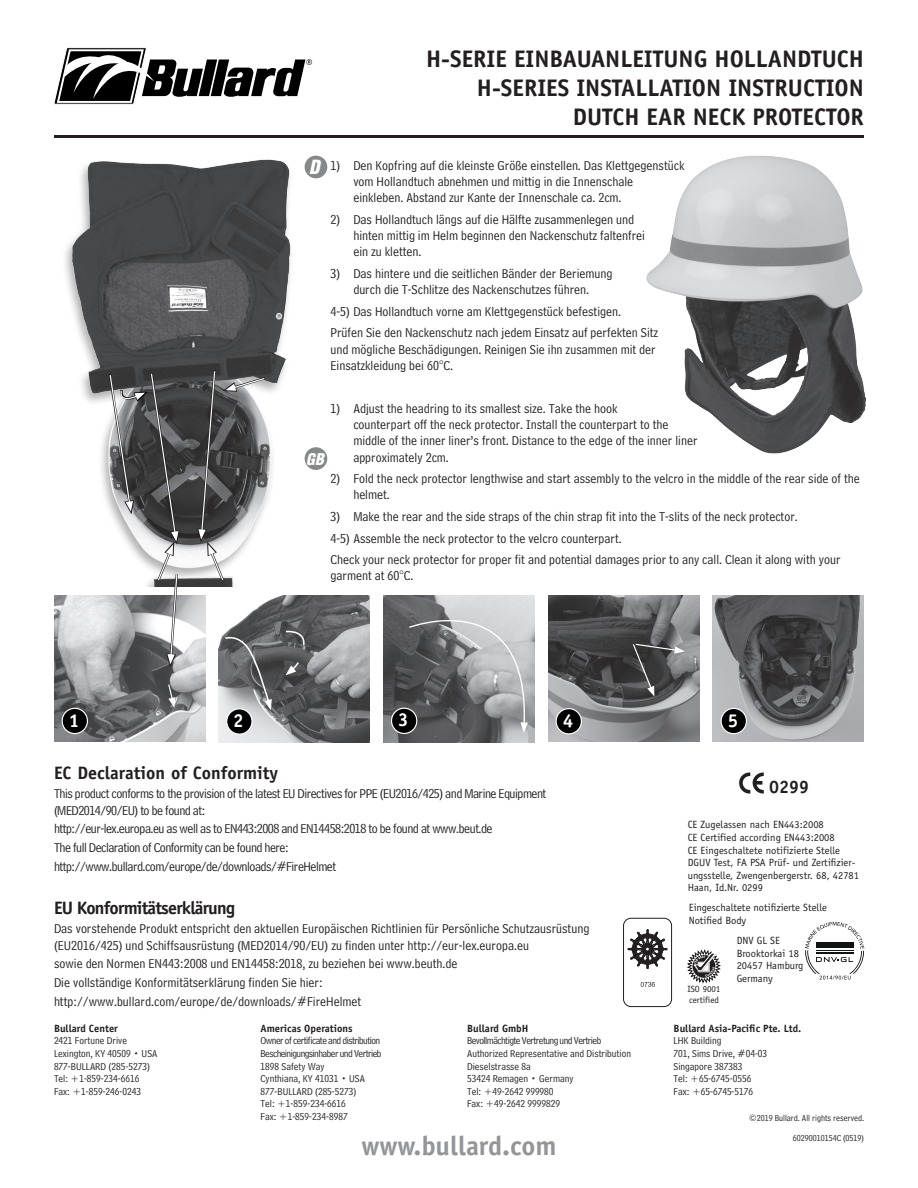
<style>
.page{position:relative;width:918px;height:1188px;background:#fff}
.page>*{position:absolute;margin:0;border:0;box-sizing:border-box;transform-origin:0 0}
.t1{font:700 27px "Officina Sans";color:#939598}
.t2{font:700 24px/28.8px "Officina Sans";color:#231f20;text-align:right}
.t3{font:700 18.75px "Officina Sans";color:#fff}
.t4{font:700 18px "Officina Sans";color:#231f20}
.t5{font:700 18px "Officina Sans";letter-spacing:-.045em;color:#231f20}
.t6{font:italic 900 18px "Hallmarke Cond";color:#fff}
.t7{font:italic 900 15px "Hallmarke Cond";color:#fff}
.t8{font:13.5px/16.2px "Bell Centennial Address";color:#231f20}
.t9{font:13.5px/16.2px "Bell Centennial Address";letter-spacing:-.035em;color:#231f20}
.t10{font:10.5px "Bell Centennial Address";color:#231f20}
.t11{font:10.5px/12.6px "Officina Sans";color:#231f20}
.t12{font:10.5px "Bell Centennial Address";letter-spacing:-.05em;color:#231f20}
.t13{font:700 10.5px "Officina Sans";color:#231f20}
.t14{font:9px "Bell Centennial Address";color:#231f20}
.t15{font:9px/10.8px "Officina Sans";letter-spacing:-.01em;color:#231f20}
</style>
<div class="page">
<svg style="left:54px;top:47px;width:258px;height:57px"></svg>
<hr style="left:54px;top:135px;width:810px;height:3px;background:#231f20">
<img style="left:646px;top:155px;width:220px;height:299px">
<svg style="left:628px;top:930px;width:39px;height:39px"></svg>
<svg style="left:641px;top:982px;width:14px;height:5px"></svg>
<div style="left:623px;top:918px;width:49px;height:89px;border:1px solid #231f20;border-radius:7px"></div>
<div style="left:305px;top:156px;width:22px;height:22px;background:#868889;border-radius:50%"></div>
<div style="left:305px;top:447px;width:22px;height:23px;background:#868889;border-radius:50%"></div>
<img style="left:65px;top:159px;width:240px;height:428px">
<svg style="left:197px;top:368px;width:71px;height:216px"></svg>
<img style="left:54px;top:596px;width:151px;height:146px">
<svg style="left:167px;top:683px;width:9px;height:25px"></svg>
<img style="left:383px;top:596px;width:151px;height:146px">
<svg style="left:408px;top:595px;width:122px;height:138px;background:#909193"></svg>
<img style="left:548px;top:596px;width:151px;height:146px">
<svg style="left:632px;top:643px;width:53px;height:54px;background:#5b5b5d"></svg>
<img style="left:713px;top:596px;width:151px;height:146px">
<img style="left:219px;top:596px;width:151px;height:146px">
<svg style="left:224px;top:634px;width:48px;height:76px;background:#7a7b7d"></svg>
<svg style="left:285px;top:660px;width:15px;height:15px"></svg>
<svg style="left:284px;top:630px;width:23px;height:17px"></svg>
<div style="left:62px;top:708px;width:25px;height:26px;background:#000001;border-radius:50%"></div>
<div style="left:62px;top:708px;width:26px;height:26px;border:1px solid #fff;border-radius:50%"></div>
<div style="left:227px;top:709px;width:25px;height:25px;background:#000001;border-radius:50%"></div>
<div style="left:226px;top:708px;width:27px;height:27px;border:1px solid #fff;border-radius:50%"></div>
<div style="left:392px;top:708px;width:25px;height:25px;background:#000001;border-radius:50%"></div>
<div style="left:391px;top:708px;width:26px;height:26px;border:1px solid #fff;border-radius:50%"></div>
<div style="left:556px;top:709px;width:25px;height:25px;background:#000001;border-radius:50%"></div>
<div style="left:556px;top:708px;width:26px;height:26px;border:1px solid #fff;border-radius:50%"></div>
<div style="left:721px;top:708px;width:25px;height:26px;background:#000001;border-radius:50%"></div>
<div style="left:721px;top:708px;width:26px;height:26px;border:1px solid #fff;border-radius:50%"></div>
<svg style="left:107px;top:370px;width:73px;height:298px"></svg>
<svg style="left:687px;top:950px;width:34px;height:33px"></svg>
<svg style="left:739px;top:772px;width:25px;height:22px"></svg>
<svg style="left:805px;top:922px;width:59px;height:58px"></svg>
<p class="t2" style="left:426px;top:45px;width:439px">H-SERIE EINBAUANLEITUNG HOLLANDTUCH</p>
<p class="t2" style="left:477px;top:73px;width:389px">H-SERIES INSTALLATION INSTRUCTION<br>DUTCH EAR NECK PROTECTOR</p>
<p class="t6" style="left:309px;top:154px;width:12px">D</p>
<p class="t8" style="left:353px;top:157px;width:333px;text-indent:-23px">1) Den Kopfring auf die kleinste Größe einstellen. Das Klettgegenstück vom Hollandtuch abnehmen und mittig in die Innenschale einkleben. Abstand zur Kante der Innenschale ca. 2cm.</p>
<p class="t8" style="left:353px;top:211px;width:293px;text-indent:-23px">2) Das Hollandtuch längs auf die Hälfte zusammenlegen und hinten mittig im Helm beginnen den Nackenschutz faltenfrei ein zu kletten.</p>
<p class="t8" style="left:331px;top:265px;width:283px;text-align:center">3) Das hintere und die seitlichen Bänder der Beriemung durch die T-Schlitze des Nackenschutzes führen.</p>
<p class="t8" style="left:331px;top:303px;width:292px">4-5) Das Hollandtuch vorne am Klettgegenstück befestigen.</p>
<p class="t8" style="left:331px;top:325px;width:329px">Prüfen Sie den Nackenschutz nach jedem Einsatz auf perfekten Sitz und mögliche Beschädigungen. Reinigen Sie ihn zusammen mit der<br>Einsatzkleidung bei 60°C.</p>
<p class="t8" style="left:353px;top:400px;width:346px;text-indent:-23px">1) Adjust the headring to its smallest size. Take the hook<br>counterpart off the neck protector. Install the counterpart to the middle of the inner liner’s front. Distance to the edge of the inner liner approximately 2cm.</p>
<p class="t8" style="left:353px;top:471px;width:508px;text-indent:-23px">2) Fold the neck protector lengthwise and start assembly to the velcro in the middle of the rear side of the helmet.</p>
<p class="t8" style="left:331px;top:508px;width:469px">3) Make the rear and the side straps of the chin strap fit into the T-slits of the neck protector.</p>
<p class="t8" style="left:331px;top:530px;width:293px">4-5) Assemble the neck protector to the velcro counterpart.</p>
<p class="t8" style="left:331px;top:552px;width:512px">Check your neck protector for proper fit and potential damages prior to any call. Clean it along with your garment at 60°C.</p>
<p class="t7" style="left:306px;top:448px;width:20px">GB</p>
<p class="t3" style="left:69px;top:709px;width:12px">1</p>
<p class="t3" style="left:233px;top:709px;width:12px">2</p>
<p class="t3" style="left:398px;top:708px;width:12px">3</p>
<p class="t3" style="left:563px;top:709px;width:12px">4</p>
<p class="t3" style="left:728px;top:709px;width:12px">5</p>
<p class="t4" style="left:54px;top:762px;width:226px">EC Declaration of Conformity</p>
<p class="t9" style="left:54px;top:786px;width:494px">This product conforms to the provision of the latest EU Directives for PPE (EU2016/425) and Marine Equipment (MED2014/90/EU) to be found at:</p>
<p class="t9" style="left:54px;top:821px;width:440px">http://eur-lex.europa.eu as well as to EN443:2008 and EN14458:2018 to be found at www.beut.de</p>
<p class="t9" style="left:54px;top:840px;width:236px">The full Declaration of Conformity can be found here:</p>
<p class="t9" style="left:54px;top:859px;width:284px">http://www.bullard.com/europe/de/downloads/#FireHelmet</p>
<p class="t5" style="left:54px;top:897px;width:183px">EU Konformitätserklärung</p>
<p class="t8" style="left:54px;top:921px;width:537px">Das vorstehende Produkt entspricht den aktuellen Europäischen Richtlinien für Persönliche Schutzausrüstung (EU2016/425) und Schiffsausrüstung (MED2014/90/EU) zu finden unter http://eur-lex.europa.eu</p>
<p class="t8" style="left:54px;top:956px;width:405px">sowie den Normen EN443:2008 und EN14458:2018, zu beziehen bei www.beuth.de</p>
<p class="t8" style="left:54px;top:975px;width:270px">Die vollständige Konformitätserklärung finden Sie hier:</p>
<p class="t8" style="left:54px;top:994px;width:309px">http://www.bullard.com/europe/de/downloads/#FireHelmet</p>
<p class="t13" style="left:54px;top:1022px;width:65px">Bullard Center</p>
<p class="t10" style="left:54px;top:1035px;width:75px">2421 Fortune Drive</p>
<p class="t10" style="left:54px;top:1047px;width:105px">Lexington, KY 40509 • USA</p>
<p class="t10" style="left:54px;top:1060px;width:97px">877-BULLARD (285-5273)</p>
<p class="t10" style="left:54px;top:1073px;width:87px">Tel: +1-859-234-6616</p>
<p class="t10" style="left:54px;top:1085px;width:89px">Fax: +1-859-246-0243</p>
<p class="t13" style="left:261px;top:1022px;width:94px">Americas Operations</p>
<p class="t12" style="left:261px;top:1035px;width:121px">Owner of certificate and distribution</p>
<p class="t12" style="left:261px;top:1047px;width:122px">Bescheinigungsinhaber und Vertrieb</p>
<p class="t10" style="left:261px;top:1060px;width:66px">1898 Safety Way</p>
<p class="t10" style="left:261px;top:1073px;width:106px">Cynthiana, KY 41031 • USA</p>
<p class="t10" style="left:261px;top:1085px;width:97px">877-BULLARD (285-5273)</p>
<p class="t10" style="left:261px;top:1098px;width:87px">Tel: +1-859-234-6616</p>
<p class="t10" style="left:261px;top:1110px;width:89px">Fax: +1-859-234-8987</p>
<p class="t13" style="left:467px;top:1022px;width:63px">Bullard GmbH</p>
<p class="t12" style="left:467px;top:1035px;width:136px">Bevollmächtigte Vertretung und Vertrieb</p>
<p class="t10" style="left:467px;top:1047px;width:165px">Authorized Representative and Distribution</p>
<p class="t10" style="left:467px;top:1060px;width:65px">Dieselstrasse 8a</p>
<p class="t10" style="left:467px;top:1073px;width:108px">53424 Remagen • Germany</p>
<p class="t10" style="left:467px;top:1085px;width:88px">Tel: +49-2642 999980</p>
<p class="t10" style="left:467px;top:1098px;width:94px">Fax: +49-2642 9999829</p>
<p class="t1" style="left:361px;top:1129px;width:197px">www.bullard.com</p>
<p class="t4" style="left:769px;top:775px;width:42px">0299</p>
<p class="t11" style="left:688px;top:819px;width:138px">CE Zugelassen nach EN443:2008</p>
<p class="t11" style="left:688px;top:831px;width:149px">CE Certified according EN443:2008</p>
<p class="t11" style="left:688px;top:844px;width:154px">CE Eingeschaltete notifizierte Stelle</p>
<p class="t11" style="left:688px;top:856px;width:173px">DGUV Test, FA PSA Prüf- und Zertifizier&shy;ungsstelle, Zwengenbergerstr. 68, 42781<br>Haan, Id.Nr. 0299</p>
<p class="t11" style="left:689px;top:901px;width:140px">Eingeschaltete notifizierte Stelle</p>
<p class="t11" style="left:689px;top:914px;width:59px">Notified Body</p>
<p class="t15" style="left:688px;top:984px;width:34px">ISO 9001 certified</p>
<p class="t11" style="left:737px;top:934px;width:45px">DNV GL SE</p>
<p class="t11" style="left:737px;top:947px;width:64px">Brooktorkai 18</p>
<p class="t11" style="left:737px;top:959px;width:68px">20457 Hamburg</p>
<p class="t11" style="left:737px;top:972px;width:37px">Germany</p>
<p class="t13" style="left:674px;top:1022px;width:129px">Bullard Asia-Pacific Pte. Ltd.</p>
<p class="t10" style="left:674px;top:1035px;width:49px">LHK Building</p>
<p class="t10" style="left:674px;top:1047px;width:95px">701, Sims Drive, #04-03</p>
<p class="t10" style="left:674px;top:1060px;width:70px">Singapore 387383</p>
<p class="t10" style="left:674px;top:1073px;width:79px">Tel: +65-6745-0556</p>
<p class="t10" style="left:674px;top:1085px;width:81px">Fax: +65-6745-5176</p>
<p class="t14" style="left:749px;top:1113px;width:117px">©2019 Bullard. All rights reserved.</p>
<p class="t14" style="left:793px;top:1133px;width:73px">60290010154C (0519)</p>
</div>
